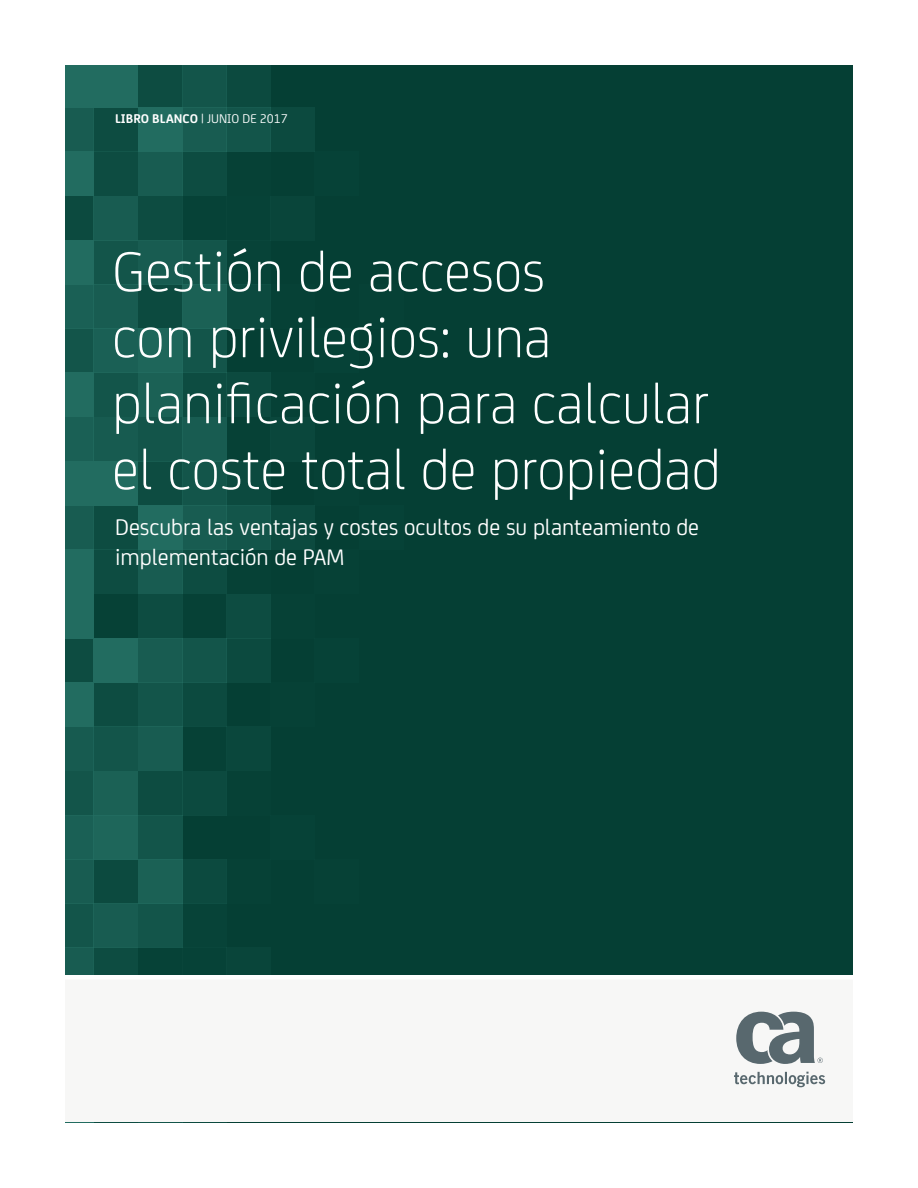
<style>
.page{position:relative;width:918px;height:1188px;background:#fff}
.page>*{position:absolute;margin:0;border:0;box-sizing:border-box;transform-origin:0 0}
.t1{font:300 60px/66px "CA Sans";color:#fff}
.t2{font:24px/30px "CA Sans";color:#fff}
.t3{font:13.5px "CA Sans";color:#fff}
.s1{font-weight:700}
</style>
<div class="page">
<div style="left:65px;top:65px;width:788px;height:1058px;background:#053f34"></div>
<div style="left:182px;top:417px;width:44px;height:44px;background:#185c51"></div>
<div style="left:138px;top:417px;width:44px;height:44px;background:#13554a"></div>
<div style="left:94px;top:417px;width:44px;height:44px;background:#175b50"></div>
<div style="left:65px;top:417px;width:29px;height:44px;background:#1a6055"></div>
<div style="left:226px;top:461px;width:45px;height:45px;background:#0c4a3f"></div>
<div style="left:271px;top:506px;width:44px;height:44px;background:#0c4a3f"></div>
<div style="left:182px;top:461px;width:44px;height:45px;background:#13554a"></div>
<div style="left:138px;top:461px;width:44px;height:45px;background:#0d4c41"></div>
<div style="left:94px;top:461px;width:44px;height:45px;background:#226c60"></div>
<div style="left:65px;top:461px;width:29px;height:45px;background:#226c60"></div>
<div style="left:226px;top:506px;width:45px;height:44px;background:#13554a"></div>
<div style="left:182px;top:506px;width:44px;height:44px;background:#185c51"></div>
<div style="left:138px;top:506px;width:44px;height:44px;background:#226c60"></div>
<div style="left:94px;top:506px;width:44px;height:44px;background:#0d4c41"></div>
<div style="left:65px;top:506px;width:29px;height:44px;background:#185c51"></div>
<div style="left:182px;top:550px;width:44px;height:44px;background:#0d4c41"></div>
<div style="left:138px;top:550px;width:44px;height:44px;background:#185c51"></div>
<div style="left:94px;top:550px;width:44px;height:44px;background:#0d4c41"></div>
<div style="left:65px;top:550px;width:29px;height:44px;background:#226c60"></div>
<div style="left:226px;top:65px;width:45px;height:42px;background:#0c4a3f"></div>
<div style="left:271px;top:107px;width:44px;height:45px;background:#0c4a3f"></div>
<div style="left:182px;top:65px;width:44px;height:42px;background:#13554a"></div>
<div style="left:138px;top:65px;width:44px;height:42px;background:#0d4c41"></div>
<div style="left:94px;top:65px;width:44px;height:42px;background:#226c60"></div>
<div style="left:65px;top:65px;width:29px;height:42px;background:#226c60"></div>
<div style="left:226px;top:107px;width:45px;height:45px;background:#13554a"></div>
<div style="left:182px;top:107px;width:44px;height:45px;background:#185c51"></div>
<div style="left:138px;top:107px;width:44px;height:45px;background:#226c60"></div>
<div style="left:94px;top:107px;width:44px;height:45px;background:#0d4c41"></div>
<div style="left:65px;top:107px;width:29px;height:45px;background:#185c51"></div>
<div style="left:182px;top:152px;width:44px;height:44px;background:#0d4c41"></div>
<div style="left:138px;top:152px;width:44px;height:44px;background:#185c51"></div>
<div style="left:94px;top:152px;width:44px;height:44px;background:#0d4c41"></div>
<div style="left:65px;top:152px;width:29px;height:44px;background:#226c60"></div>
<div style="left:226px;top:594px;width:45px;height:44px;background:#0d4c41"></div>
<div style="left:271px;top:417px;width:44px;height:44px;background:#0a473c"></div>
<div style="left:138px;top:594px;width:44px;height:44px;background:#0d4c41"></div>
<div style="left:65px;top:594px;width:29px;height:44px;background:#226c60"></div>
<div style="left:138px;top:196px;width:44px;height:44px;background:#0d4c41"></div>
<div style="left:94px;top:196px;width:44px;height:44px;background:#185c51"></div>
<div style="left:65px;top:196px;width:29px;height:44px;background:#0c4a3f"></div>
<div style="left:226px;top:240px;width:45px;height:44px;background:#074338"></div>
<div style="left:182px;top:240px;width:44px;height:44px;background:#13554a"></div>
<div style="left:271px;top:196px;width:44px;height:44px;background:#09453a"></div>
<div style="left:138px;top:240px;width:44px;height:44px;background:#185c51"></div>
<div style="left:94px;top:240px;width:44px;height:44px;background:#13554a"></div>
<div style="left:65px;top:240px;width:29px;height:44px;background:#226c60"></div>
<div style="left:226px;top:284px;width:45px;height:45px;background:#0c4a3f"></div>
<div style="left:182px;top:284px;width:44px;height:45px;background:#1b6155"></div>
<div style="left:138px;top:284px;width:44px;height:45px;background:#0c4a3f"></div>
<div style="left:94px;top:284px;width:44px;height:45px;background:#185c51"></div>
<div style="left:65px;top:284px;width:29px;height:45px;background:#1a6055"></div>
<div style="left:182px;top:329px;width:44px;height:44px;background:#13554a"></div>
<div style="left:138px;top:329px;width:44px;height:44px;background:#1e665a"></div>
<div style="left:94px;top:329px;width:44px;height:44px;background:#1a6055"></div>
<div style="left:65px;top:329px;width:29px;height:44px;background:#13554a"></div>
<div style="left:226px;top:373px;width:45px;height:44px;background:#0c4a3f"></div>
<div style="left:182px;top:373px;width:44px;height:44px;background:#0d4c41"></div>
<div style="left:138px;top:373px;width:44px;height:44px;background:#1b6155"></div>
<div style="left:94px;top:373px;width:44px;height:44px;background:#13554a"></div>
<div style="left:65px;top:373px;width:29px;height:44px;background:#226c60"></div>
<div style="left:138px;top:727px;width:44px;height:44px;background:#185c51"></div>
<div style="left:94px;top:727px;width:44px;height:44px;background:#13554a"></div>
<div style="left:65px;top:727px;width:29px;height:44px;background:#175b50"></div>
<div style="left:182px;top:682px;width:44px;height:45px;background:#0c4a3f"></div>
<div style="left:226px;top:638px;width:45px;height:44px;background:#0c4a3f"></div>
<div style="left:138px;top:682px;width:44px;height:45px;background:#13554a"></div>
<div style="left:94px;top:682px;width:44px;height:45px;background:#0d4c41"></div>
<div style="left:65px;top:682px;width:29px;height:45px;background:#226c60"></div>
<div style="left:182px;top:638px;width:44px;height:44px;background:#13554a"></div>
<div style="left:138px;top:638px;width:44px;height:44px;background:#185c51"></div>
<div style="left:94px;top:638px;width:44px;height:44px;background:#226c60"></div>
<div style="left:65px;top:638px;width:29px;height:44px;background:#0d4c41"></div>
<div style="left:182px;top:1081px;width:44px;height:42px;background:#0c4a3f"></div>
<div style="left:138px;top:1081px;width:44px;height:42px;background:#13554a"></div>
<div style="left:94px;top:1081px;width:44px;height:42px;background:#0d4c41"></div>
<div style="left:65px;top:1081px;width:29px;height:42px;background:#226c60"></div>
<div style="left:226px;top:727px;width:45px;height:44px;background:#0a473c"></div>
<div style="left:94px;top:948px;width:44px;height:44px;background:#0d4c41"></div>
<div style="left:65px;top:948px;width:29px;height:44px;background:#185c51"></div>
<div style="left:182px;top:904px;width:44px;height:44px;background:#074338"></div>
<div style="left:138px;top:904px;width:44px;height:44px;background:#13554a"></div>
<div style="left:226px;top:948px;width:45px;height:44px;background:#09453a"></div>
<div style="left:94px;top:904px;width:44px;height:44px;background:#185c51"></div>
<div style="left:65px;top:904px;width:29px;height:44px;background:#13554a"></div>
<div style="left:182px;top:859px;width:44px;height:45px;background:#0c4a3f"></div>
<div style="left:138px;top:859px;width:44px;height:45px;background:#1b6155"></div>
<div style="left:94px;top:859px;width:44px;height:45px;background:#0c4a3f"></div>
<div style="left:65px;top:859px;width:29px;height:45px;background:#185c51"></div>
<div style="left:138px;top:815px;width:44px;height:44px;background:#13554a"></div>
<div style="left:94px;top:815px;width:44px;height:44px;background:#1e665a"></div>
<div style="left:65px;top:815px;width:29px;height:44px;background:#1a6055"></div>
<div style="left:182px;top:771px;width:44px;height:44px;background:#0c4a3f"></div>
<div style="left:138px;top:771px;width:44px;height:44px;background:#0d4c41"></div>
<div style="left:94px;top:771px;width:44px;height:44px;background:#1b6155"></div>
<div style="left:65px;top:771px;width:29px;height:44px;background:#13554a"></div>
<div style="left:65px;top:980px;width:788px;height:142px;background:#f7f7f6"></div>
<svg style="left:734px;top:1072px;width:91px;height:15px"></svg>
<svg style="left:736px;top:1012px;width:87px;height:52px"></svg>
<div style="left:64px;top:975px;width:790px;height:5px;background:#fff"></div>
<p class="t3" style="left:115px;top:109px;width:174px"><span class="s1">LIBRO BLANCO</span> | JUNIO DE 2017</p>
<p class="t1" style="left:112px;top:235px;width:610px">Gestión de accesos<br>con privilegios: una planificación para calcular el coste total de propiedad</p>
<p class="t2" style="left:115px;top:510px;width:586px">Descubra las ventajas y costes ocultos de su planteamiento de implementación de PAM</p>
</div>
